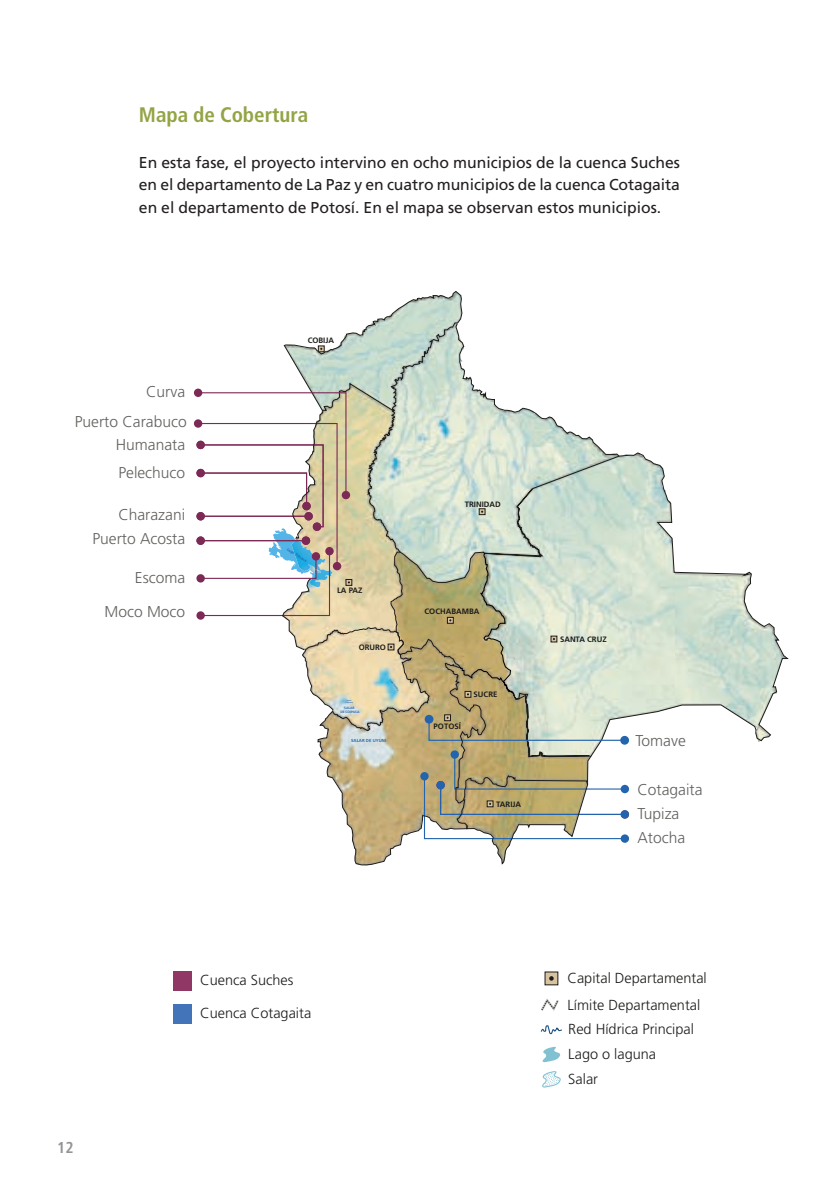
<style>
.page{position:relative;width:819px;height:1191px;background:#fff}
.page>*{position:absolute;margin:0;border:0;box-sizing:border-box;transform-origin:0 0}
.t1{font:700 condensed 21px "Frutiger LT Std";color:#93a445}
.t2{font:15.75px/22.8px "Frutiger LT Std";color:#231f20;text-align:justify}
.t3{font:700 condensed 15.75px "Frutiger LT Std";color:#939598}
.t4{font:300 15.58px/23.6px "Frutiger LT Std";color:#63615e}
.t5{font:300 14.53px/24.8px "Frutiger LT Std";color:#1d1d1b}
.t6{font:700 7.88px "Frutiger LT Std";color:#1d1d1b}
.t7{font:700 4.38px "Frutiger LT Std";color:#2364ae}
.t8{font:700 3.68px "Frutiger LT Std";color:#2364ae}
.t9{font:700 3.32px/4px "Frutiger LT Std";color:#2364ae;text-align:center}
.t10{font:700 2.45px "Frutiger LT Std";color:#2364ae}
.t11{font:700 1.93px/2.3px "Frutiger LT Std";color:#2364ae;text-align:center}
</style>
<div class="page">
<svg style="left:626px;top:452px;width:163px;height:293px"></svg>
<div style="left:173px;top:971px;width:19px;height:19px;background:#913765"></div>
<div style="left:173px;top:1004px;width:19px;height:19px;background:#4373b9"></div>
<div style="left:545px;top:972px;width:13px;height:12px;background:#d7c39f"></div>
<svg style="left:549px;top:976px;width:4px;height:4px"></svg>
<svg style="left:541px;top:999px;width:18px;height:12px"></svg>
<svg style="left:540px;top:1025px;width:22px;height:9px"></svg>
<svg style="left:542px;top:1046px;width:18px;height:17px"></svg>
<svg style="left:542px;top:1071px;width:19px;height:17px"></svg>
<div style="left:620px;top:810px;width:9px;height:8px;background:#2364ae;border-radius:50%"></div>
<div style="left:620px;top:785px;width:9px;height:8px;background:#2364ae;border-radius:50%"></div>
<div style="left:620px;top:736px;width:9px;height:8px;background:#2364ae;border-radius:50%"></div>
<div style="left:620px;top:834px;width:9px;height:8px;background:#2364ae;border-radius:50%"></div>
<div style="left:194px;top:419px;width:8px;height:9px;background:#7d2955;border-radius:50%"></div>
<div style="left:194px;top:388px;width:8px;height:9px;background:#7d2955;border-radius:50%"></div>
<svg style="left:197px;top:291px;width:429px;height:574px"></svg>
<h1 class="t1" style="left:139px;top:102px;width:171px">Mapa de Cobertura</h1>
<p class="t2" style="left:139px;top:151px;width:542px">En esta fase, el proyecto intervino en ocho municipios de la cuenca Suches en el departamento de La Paz y en cuatro municipios de la cuenca Cotagaita en el departamento de Potosí. En el mapa se observan estos municipios.</p>
<p class="t4" style="left:146px;top:380px;width:41px">Curva</p>
<p class="t4" style="left:75px;top:410px;width:113px">Puerto Carabuco</p>
<p class="t4" style="left:116px;top:433px;width:71px">Humanata</p>
<p class="t4" style="left:118px;top:460px;width:68px">Pelechuco</p>
<p class="t4" style="left:118px;top:503px;width:68px">Charazani</p>
<p class="t4" style="left:92px;top:527px;width:94px">Puerto Acosta</p>
<p class="t4" style="left:135px;top:566px;width:52px">Escoma</p>
<p class="t4" style="left:104px;top:600px;width:82px">Moco Moco</p>
<p class="t6" style="left:307px;top:336px;width:28px">COBIJA</p>
<p class="t8" style="left:288px;top:547px;width:24px;rotate:32deg">Lago Titicaca</p>
<p class="t6" style="left:464px;top:499px;width:37px">TRINIDAD</p>
<p class="t6" style="left:337px;top:586px;width:27px">LA PAZ</p>
<p class="t6" style="left:359px;top:642px;width:29px">ORURO</p>
<p class="t11" style="left:345px;top:699px;width:9px;rotate:-1deg">Lgna.<br>Coipasa</p>
<p class="t9" style="left:340px;top:706px;width:21px">SALAR<br>DE COIPASA</p>
<p class="t10" style="left:391px;top:678px;width:15px;rotate:52deg">Lago Poopo</p>
<p class="t7" style="left:351px;top:737px;width:37px">SALAR DE UYUNI</p>
<p class="t6" style="left:424px;top:607px;width:57px">COCHABAMBA</p>
<p class="t6" style="left:433px;top:721px;width:29px">POTOSÍ</p>
<p class="t6" style="left:473px;top:690px;width:25px">SUCRE</p>
<p class="t6" style="left:496px;top:799px;width:26px">TARIJA</p>
<p class="t6" style="left:560px;top:634px;width:48px">SANTA CRUZ</p>
<p class="t4" style="left:635px;top:728px;width:52px">Tomave</p>
<p class="t4" style="left:637px;top:778px;width:67px">Cotagaita</p>
<p class="t4" style="left:637px;top:802px;width:49px">Tupiza<br>Atocha</p>
<p class="t3" style="left:57px;top:1138px;width:18px">12</p>
<p class="t5" style="left:200px;top:968px;width:95px">Cuenca Suches</p>
<p class="t5" style="left:200px;top:1001px;width:113px">Cuenca Cotagaita</p>
<p class="t5" style="left:567px;top:965px;width:141px;line-height:26.6px">Capital Departamental<br>Límite Departamental</p>
<p class="t5" style="left:568px;top:1017px;width:127px">Red Hídrica Principal<br>Lago o laguna<br>Salar</p>
</div>
